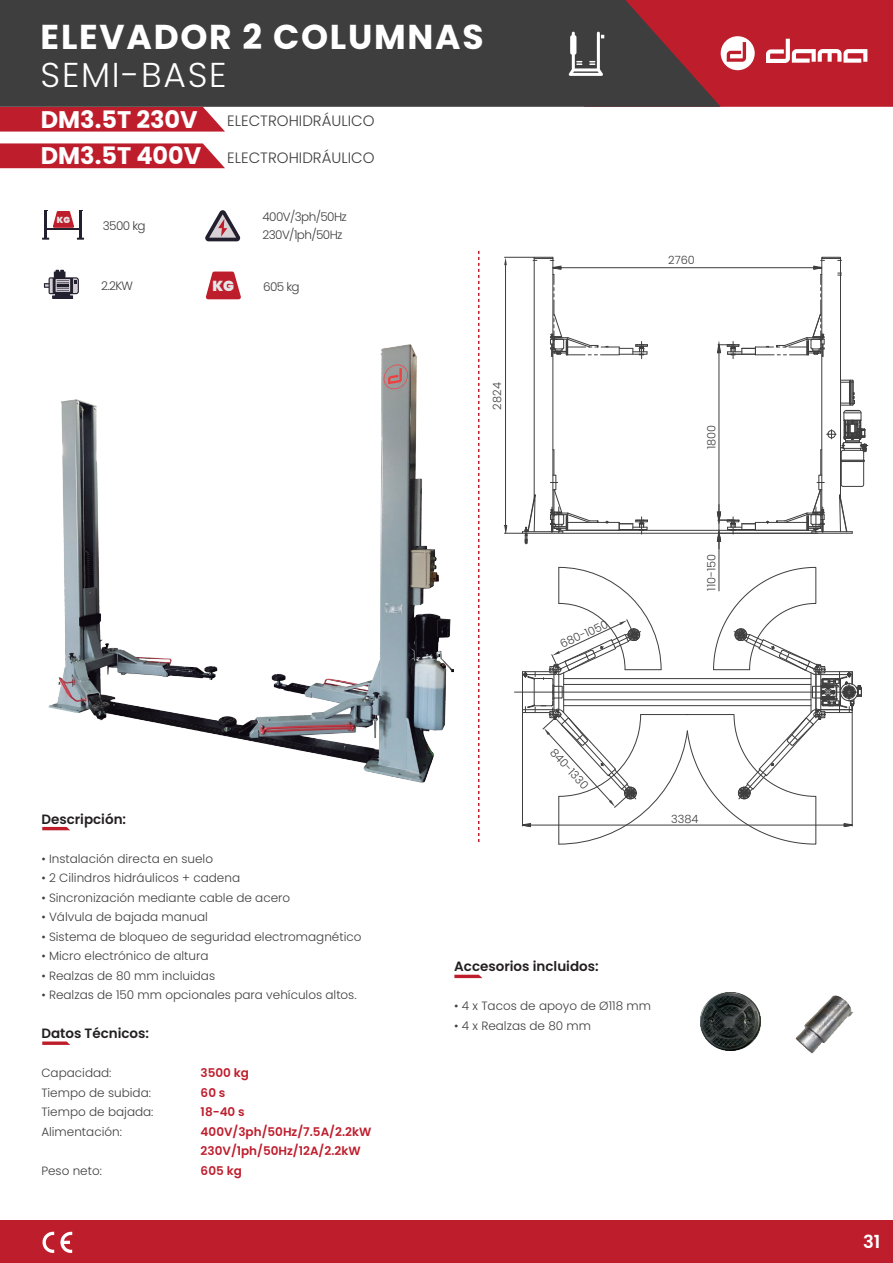
<style>
.page{position:relative;width:893px;height:1263px;background:#fff}
.page>*{position:absolute;margin:0;border:0;box-sizing:border-box;transform-origin:0 0}
.t1{font:700 34.5px "Poppins";letter-spacing:.05em;color:#fff}
.t2{font:300 34.5px "Poppins";letter-spacing:.05em;color:#fff}
.t3{font:600 18px "Poppins";color:#fff}
.t4{font:300 15px "Poppins";color:#3e3e3f}
.t5{font:900 14.4px "Poppins";color:#e6e7e9}
.t6{font:600 13.5px "Poppins";color:#231f20}
.t7{font:300 12px "Poppins";color:#3e3e3f}
.t8{font:600 12px/19.5px "Poppins";color:#be1d2c}
.t9{font:300 12px/18px "Poppins";letter-spacing:-.05em;color:#3e3e3f}
.t10{font:300 11.4px "Poppins";color:#3e3e3f}
.t11{font:900 8.7px "Poppins";color:#e6e7e9}
.s1{font-weight:700;font-size:24px;color:#fff}
</style>
<div class="page">
<svg style="left:478px;top:250px;width:1px;height:592px"></svg>
<img style="left:795px;top:995px;width:58px;height:59px">
<img style="left:701px;top:992px;width:60px;height:59px">
<img style="left:48px;top:344px;width:405px;height:439px">
<svg style="left:205px;top:210px;width:36px;height:31px"></svg>
<svg style="left:44px;top:270px;width:35px;height:29px"></svg>
<hr style="left:45px;top:228px;width:37px;height:2px;background:#221f2f">
<hr style="left:79px;top:210px;width:3px;height:28px;background:#221f2f">
<svg style="left:77px;top:238px;width:7px;height:2px"></svg>
<hr style="left:44px;top:210px;width:3px;height:28px;background:#221f2f">
<svg style="left:42px;top:238px;width:7px;height:2px"></svg>
<svg style="left:47px;top:210px;width:28px;height:18px"></svg>
<svg style="left:206px;top:272px;width:35px;height:27px"></svg>
<div style="left:0;top:1220px;width:893px;height:43px;background:#be1d2c"></div>
<svg style="left:43px;top:1232px;width:11px;height:21px"></svg>
<svg style="left:60px;top:1232px;width:12px;height:21px"></svg>
<svg style="left:0;top:107px;width:225px;height:25px;background:#c22b39"></svg>
<svg style="left:0;top:143px;width:225px;height:25px;background:#c22c3a"></svg>
<div style="left:584px;top:0;width:309px;height:107px;background:#be1d2c"></div>
<svg style="left:0;top:0;width:721px;height:107px;background:#473c3d"></svg>
<svg style="left:42px;top:827px;width:28px;height:3px"></svg>
<svg style="left:454px;top:975px;width:28px;height:3px"></svg>
<svg style="left:42px;top:1041px;width:28px;height:4px"></svg>
<svg style="left:569px;top:32px;width:35px;height:44px;background:#7f7f80"></svg>
<svg style="left:721px;top:36px;width:34px;height:34px"></svg>
<svg style="left:766px;top:39px;width:101px;height:24px"></svg>
<hr style="left:719px;top:353px;width:1px;height:159px;background:#3e3e3f">
<hr style="left:505px;top:265px;width:1px;height:260px;background:#3e3e3f">
<hr style="left:504px;top:257px;width:30px;height:1px;background:#3e3e3f">
<hr style="left:559px;top:530px;width:256px;height:1px;background:#3e3e3f">
<hr style="left:755px;top:522px;width:52px;height:1px;background:#3e3e3f">
<div style="left:821px;top:257px;width:20px;height:2px;border:1px solid #3e3e3f"></div>
<hr style="left:840px;top:258px;width:1px;height:240px;background:#3e3e3f">
<svg style="left:777px;top:380px;width:91px;height:153px"></svg>
<hr style="left:821px;top:258px;width:1px;height:274px;background:#3e3e3f">
<svg style="left:619px;top:517px;width:29px;height:16px"></svg>
<hr style="left:522px;top:531px;width:41px;height:1px;background:#3e3e3f">
<hr style="left:522px;top:533px;width:330px;height:1px;background:#3e3e3f">
<svg style="left:503px;top:489px;width:33px;height:55px"></svg>
<svg style="left:554px;top:450px;width:1px;height:25px"></svg>
<hr style="left:568px;top:522px;width:51px;height:1px;background:#3e3e3f">
<svg style="left:550px;top:489px;width:48px;height:44px"></svg>
<hr style="left:553px;top:258px;width:1px;height:274px;background:#3e3e3f">
<hr style="left:534px;top:258px;width:1px;height:240px;background:#3e3e3f">
<svg style="left:533px;top:257px;width:115px;height:102px"></svg>
<svg style="left:716px;top:260px;width:124px;height:99px"></svg>
<hr style="left:561px;top:267px;width:253px;height:1px;background:#3e3e3f">
<hr style="left:719px;top:541px;width:1px;height:50px;background:#3e3e3f">
<svg style="left:716px;top:504px;width:40px;height:45px"></svg>
<svg style="left:514px;top:567px;width:348px;height:277px"></svg>
<svg style="left:504px;top:257px;width:3px;height:8px"></svg>
<h1 class="t1" style="left:41px;top:17px;width:444px">ELEVADOR 2 COLUMNAS</h1>
<h1 class="t2" style="left:41px;top:55px;width:187px">SEMI-BASE</h1>
<p class="t4" style="left:41px;top:112px;width:335px"><span class="s1">DM3.5T 230V</span> ELECTROHIDRÁULICO</p>
<p class="t4" style="left:41px;top:149px;width:335px"><span class="s1">DM3.5T 400V</span> ELECTROHIDRÁULICO</p>
<p class="t11" style="left:57px;top:215px;width:15px">KG</p>
<p class="t7" style="left:103px;top:218px;width:44px">3500 kg</p>
<p class="t9" style="left:263px;top:207px;width:86px">400V/3ph/50Hz<br>230V/1ph/50Hz</p>
<p class="t7" style="left:101px;top:278px;width:33px">2.2KW</p>
<p class="t7" style="left:263px;top:280px;width:38px">605 kg</p>
<p class="t5" style="left:213px;top:278px;width:23px">KG</p>
<p class="t10" style="left:490px;top:409px;width:29px;rotate:-90deg">2824</p>
<p class="t10" style="left:668px;top:254px;width:28px">2760</p>
<p class="t10" style="left:705px;top:449px;width:26px;rotate:-90deg">1800</p>
<p class="t6" style="left:41px;top:811px;width:86px">Descripción:</p>
<p class="t7" style="left:41px;top:851px;width:173px">• Instalación directa en suelo</p>
<p class="t7" style="left:41px;top:871px;width:200px">• 2 Cilindros hidráulicos + cadena</p>
<p class="t7" style="left:41px;top:890px;width:250px">• Sincronización mediante cable de acero</p>
<p class="t7" style="left:41px;top:910px;width:168px">• Válvula de bajada manual</p>
<p class="t7" style="left:41px;top:929px;width:322px">• Sistema de bloqueo de seguridad electromagnético</p>
<p class="t7" style="left:41px;top:949px;width:169px">• Micro electrónico de altura</p>
<p class="t7" style="left:41px;top:968px;width:175px">• Realzas de 80 mm incluidas</p>
<p class="t7" style="left:41px;top:988px;width:317px">• Realzas de 150 mm opcionales para vehículos altos.</p>
<p class="t6" style="left:41px;top:1025px;width:109px">Datos Técnicos:</p>
<p class="t7" style="left:41px;top:1066px;width:72px">Capacidad:</p>
<p class="t8" style="left:201px;top:1063px;width:50px">3500 kg</p>
<p class="t7" style="left:41px;top:1085px;width:111px">Tiempo de subida:</p>
<p class="t8" style="left:201px;top:1083px;width:26px">60 s</p>
<p class="t7" style="left:41px;top:1105px;width:114px">Tiempo de bajada:</p>
<p class="t8" style="left:201px;top:1102px;width:46px">18-40 s</p>
<p class="t7" style="left:41px;top:1124px;width:82px">Alimentación:</p>
<p class="t8" style="left:201px;top:1122px;width:172px">400V/3ph/50Hz/7.5A/2.2kW<br>230V/1ph/50Hz/12A/2.2kW</p>
<p class="t7" style="left:41px;top:1163px;width:62px">Peso neto:</p>
<p class="t8" style="left:201px;top:1161px;width:43px">605 kg</p>
<p class="t10" style="left:558px;top:639px;width:53px;rotate:-25deg">680-1050</p>
<p class="t10" style="left:557px;top:746px;width:52px;rotate:48deg">840-1330</p>
<p class="t10" style="left:705px;top:591px;width:38px;rotate:-90deg">110-150</p>
<p class="t10" style="left:671px;top:812px;width:29px">3384</p>
<p class="t6" style="left:454px;top:959px;width:146px">Accesorios incluidos:</p>
<p class="t7" style="left:454px;top:999px;width:198px">• 4 x Tacos de apoyo de Ø118 mm</p>
<p class="t7" style="left:454px;top:1018px;width:138px">• 4 x Realzas de 80 mm</p>
<h2 class="t3" style="left:863px;top:1232px;width:19px">31</h2>
</div>
